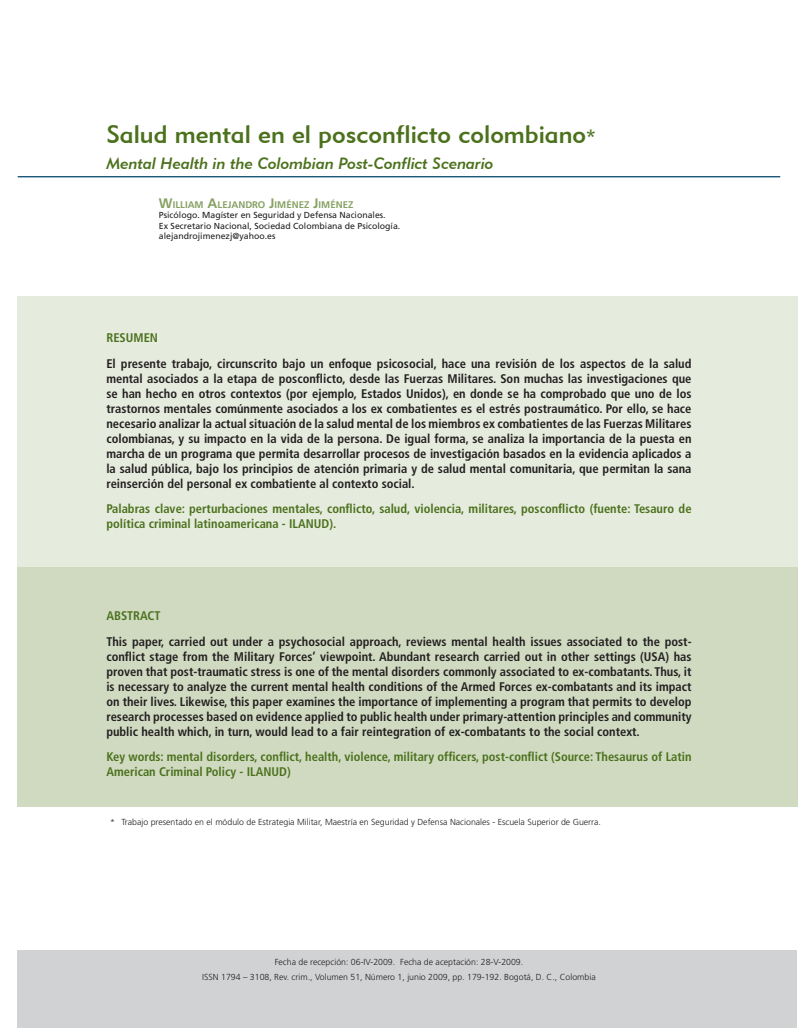
<style>
.page{position:relative;width:798px;height:1028px;background:#fff}
.page>*{position:absolute;margin:0;border:0;box-sizing:border-box;transform-origin:0 0}
._05_primer_titulos{font:25px "Geometric 415 BT Medium A";color:#4b711c}
.primer_titulo_en_ing{font:16.25px "Geometric 415 BT Medium Italic A";color:#4b711c}
.resumen{font:700 condensed 12.5px/15px "Frutiger LT Std";color:#231f20;text-align:justify}
.palabras_claves{font:700 condensed 12.5px/15px "Frutiger LT Std";color:#4b711c}
.TITULO_RESUMEN{font:700 condensed 12.5px "Frutiger LT Std";color:#4b711c}
.nombre_autor{font:700 9.62px "Frutiger LT Std";color:#88a165}
._03_pie{font:300 8.75px/15px "Frutiger LT Std";color:#231f20;text-align:center}
._09_cargo_autores{font:8.75px "Frutiger LT Std";color:#231f20}
.s1{font-size:18.75px}
.s2{font-size:13.75px}
</style>
<div class="page">
<div style="left:18px;top:561px;width:779px;height:245px;background:#d0dac1"></div>
<div style="left:18px;top:296px;width:779px;height:271px;background:#e5ebdd"></div>
<div style="left:18px;top:950px;width:778px;height:78px;background:#d1d2d4"></div>
<hr style="left:18px;top:176px;width:762px;height:1px;background:#00446a">
<p class="_05_primer_titulos" style="left:106px;top:119px;width:490px">Salud mental en el posconflicto colombiano<span class="s1">*</span></p>
<p class="primer_titulo_en_ing" style="left:106px;top:153px;width:388px">Mental Health in the Colombian Post-Conflict Scenario</p>
<p class="nombre_autor" style="left:159px;top:199px;width:196px"><span class="s2">W</span>ILLIAM <span class="s2">A</span>LEJANDRO <span class="s2">J</span>IMÉNEZ <span class="s2">J</span>IMÉNEZ</p>
<p class="_09_cargo_autores" style="left:159px;top:210px;width:228px">Psicólogo. Magíster en Seguridad y Defensa Nacionales.</p>
<p class="_09_cargo_autores" style="left:159px;top:221px;width:243px">Ex Secretario Nacional, Sociedad Colombiana de Psicología.</p>
<p class="_09_cargo_autores" style="left:159px;top:231px;width:118px">alejandrojimenezj@yahoo.es</p>
<p class="TITULO_RESUMEN" style="left:106px;top:330px;width:53px">RESUMEN</p>
<p class="resumen" style="left:106px;top:356px;width:586px">El presente trabajo, circunscrito bajo un enfoque psicosocial, hace una revisión de los aspectos de la salud mental asociados a la etapa de posconflicto, desde las Fuerzas Militares. Son muchas las investigaciones que se han hecho en otros contextos (por ejemplo, Estados Unidos), en donde se ha comprobado que uno de los trastornos mentales comúnmente asociados a los ex combatientes es el estrés postraumático. Por ello, se hace necesario analizar la actual situación de la salud mental de los miembros ex combatientes de las Fuerzas Militares colombianas, y su impacto en la vida de la persona. De igual forma, se analiza la importancia de la puesta en marcha de un programa que permita desarrollar procesos de investigación basados en la evidencia aplicados a la salud pública, bajo los principios de atención primaria y de salud mental comunitaria, que permitan la sana reinserción del personal ex combatiente al contexto social.</p>
<p class="palabras_claves" style="left:106px;top:501px;width:586px">Palabras clave: perturbaciones mentales, conflicto, salud, violencia, militares, posconflicto (fuente: Tesauro de política criminal latinoamericana - ILANUD).</p>
<p class="TITULO_RESUMEN" style="left:106px;top:608px;width:56px">ABSTRACT</p>
<p class="resumen" style="left:106px;top:634px;width:586px">This paper, carried out under a psychosocial approach, reviews mental health issues associated to the post&shy;conflict stage from the Military Forces’ viewpoint. Abundant research carried out in other settings (USA) has proven that post-traumatic stress is one of the mental disorders commonly associated to ex-combatants. Thus, it is necessary to analyze the current mental health conditions of the Armed Forces ex-combatants and its impact on their lives. Likewise, this paper examines the importance of implementing a program that permits to develop research processes based on evidence applied to public health under primary-attention principles and community public health which, in turn, would lead to a fair reintegration of ex-combatants to the social context.</p>
<p class="palabras_claves" style="left:106px;top:749px;width:586px">Key words: mental disorders, conflict, health, violence, military officers, post-conflict (Source: Thesaurus of Latin<br>American Criminal Policy - ILANUD)</p>
<p class="_03_pie" style="left:110px;top:815px;width:492px">* Trabajo presentado en el módulo de Estrategia Militar, Maestría en Seguridad y Defensa Nacionales - Escuela Superior de Guerra.</p>
<p class="_03_pie" style="left:202px;top:954px;width:395px">Fecha de recepción: 06-IV-2009. Fecha de aceptación: 28-V-2009.<br>ISSN 1794 – 3108, Rev. crim., Volumen 51, Número 1, junio 2009, pp. 179-192. Bogotá, D. C., Colombia</p>
</div>
